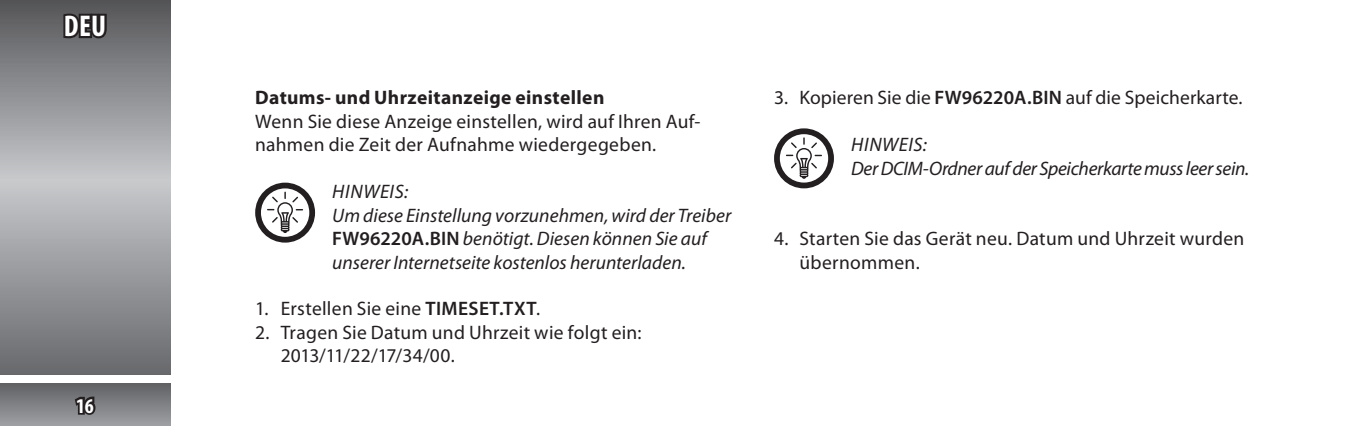
<style>
.page{position:relative;width:1361px;height:426px;background:#fff}
.page>*{position:absolute;margin:0;border:0;box-sizing:border-box;transform-origin:0 0}
.t1{font:700 condensed 30px "Myriad Pro";color:#fff}
.t2{font:700 condensed 21px "Myriad Pro";color:#fff}
.t3{font:19.5px/23.4px "Myriad Pro";letter-spacing:.015em;color:#231f20}
.t4{font:italic 19.5px/23.4px "Myriad Pro";color:#231f20}
.t5{font:700 19.5px "Myriad Pro";letter-spacing:.02em;color:#231f20}
.s1{font-weight:600;font-style:normal}
.s2{font-weight:600}
</style>
<div class="page">
<svg style="left:0;top:0;width:170px;height:374px;background:#939598"></svg>
<div style="left:0;top:383px;width:170px;height:42px;background:linear-gradient(to bottom,#606164,#9b9da0)"></div>
<svg style="left:72px;top:393px;width:26px;height:24px"></svg>
<svg style="left:61px;top:10px;width:48px;height:30px"></svg>
<svg style="left:255px;top:182px;width:60px;height:60px"></svg>
<svg style="left:774px;top:128px;width:60px;height:60px"></svg>
<h1 class="t1" style="left:64px;top:7px;width:44px">DEU</h1>
<p class="t2" style="left:76px;top:392px;width:19px">16</p>
<p class="t5" style="left:255px;top:85px;width:351px">Datums- und Uhrzeitanzeige einstellen</p>
<p class="t3" style="left:255px;top:109px;width:447px">Wenn Sie diese Anzeige einstellen, wird auf Ihren Auf&shy;nahmen die Zeit der Aufnahme wiedergegeben.</p>
<p class="t4" style="left:332px;top:179px;width:400px">HINWEIS:<br>Um diese Einstellung vorzunehmen, wird der Treiber <span class="s1">FW96220A.BIN</span> benötigt. Diesen können Sie auf unserer Internetseite kostenlos herunterladen.</p>
<p class="t3" style="left:255px;top:296px;width:286px">1. Erstellen Sie eine <span class="s2">TIMESET.TXT</span>.</p>
<p class="t3" style="left:281px;top:320px;width:362px;text-indent:-26px">2. Tragen Sie Datum und Uhrzeit wie folgt ein:<br>2013/11/22/17/34/00.</p>
<p class="t3" style="left:774px;top:86px;width:470px">3. Kopieren Sie die <span class="s2">FW96220A.BIN</span> auf die Speicherkarte.</p>
<p class="t4" style="left:851px;top:132px;width:400px">HINWEIS:<br>Der DCIM-Ordner auf der Speicherkarte muss leer sein.</p>
<p class="t3" style="left:799px;top:226px;width:446px;text-indent:-26px">4. Starten Sie das Gerät neu. Datum und Uhrzeit wurden übernommen.</p>
</div>
